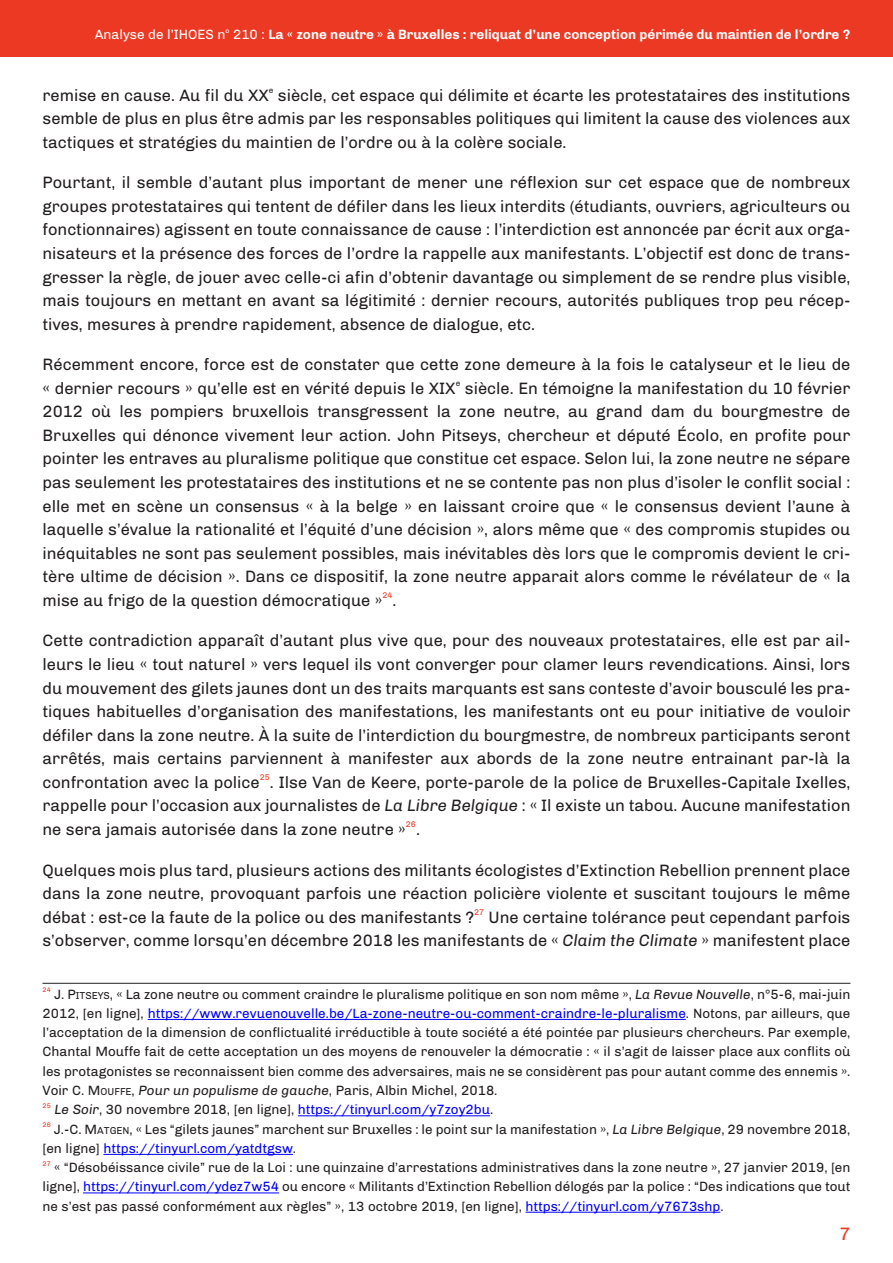
<style>
.page{position:relative;width:893px;height:1263px;background:#fff}
.page>*{position:absolute;margin:0;border:0;box-sizing:border-box;transform-origin:0 0}
.t1{font:18px "Chivo";color:#ec3923}
.t2{font:16.5px/23.5px "Chivo";color:#231f20;text-align:justify}
.t3{font:13.5px/19.4px "Chivo";color:#231f20;text-align:justify}
.t4{font:700 13.5px "Chivo";color:#fff}
.t5{font:13.5px "Chivo";color:#00f}
.t6{font:13.5px "Chivo";color:#fff}
.t7{font:8.25px "Chivo";color:#ec3923}
.t8{font:8.25px "Chivo";color:#231f20}
.t9{font:6.75px "Chivo";color:#ec3923}
.t10{font:6.75px "Chivo";color:#fff}
.s1{font-weight:400}
.s2{font-style:italic}
.s3{font-size:10.2px}
.s4{color:#00f}
.s5{font-style:italic;color:#231f20}
.s6{color:#231f20}
</style>
<div class="page">
<div style="left:0;top:0;width:893px;height:57px;background:#ec3923"></div>
<hr style="left:148px;top:1019px;width:538px;height:1px;background:#00f">
<hr style="left:298px;top:1115px;width:192px;height:1px;background:#00f">
<hr style="left:103px;top:1154px;width:190px;height:1px;background:#00f">
<hr style="left:83px;top:1192px;width:196px;height:1px;background:#00f">
<hr style="left:526px;top:1212px;width:194px;height:1px;background:#00f">
<hr style="left:43px;top:983px;width:807px;height:1px;background:#231f20">
<p class="t6" style="left:95px;top:29px;width:132px">analyse de l’IHoES n</p>
<p class="t10" style="left:226px;top:28px;width:5px">o</p>
<p class="t4" style="left:233px;top:29px;width:619px"><span class="s1">210 :</span> la « zone neutre » à Bruxelles : reliquat d’une conception périmée du maintien de l’ordre ?</p>
<p class="t2" style="left:43px;top:84px;width:228px">remise en cause. au fil du xx</p>
<p class="t8" style="left:269px;top:87px;width:6px">e</p>
<p class="t2" style="left:43px;top:84px;width:809px;text-indent:235px">siècle, cet espace qui délimite et écarte les protestataires des institutions semble de plus en plus être admis par les responsables politiques qui limitent la cause des violences aux tactiques et stratégies du maintien de l’ordre ou à la colère sociale.</p>
<p class="t2" style="left:43px;top:172px;width:809px">Pourtant, il semble d’autant plus important de mener une réflexion sur cet espace que de nombreux groupes protestataires qui tentent de défiler dans les lieux interdits (étudiants, ouvriers, agriculteurs ou fonctionnaires) agissent en toute connaissance de cause : l’interdiction est annoncée par écrit aux orga&shy;nisateurs et la présence des forces de l’ordre la rappelle aux manifestants. L’objectif est donc de trans&shy;gresser la règle, de jouer avec celle-ci afin d’obtenir davantage ou simplement de se rendre plus visible, mais toujours en mettant en avant sa légitimité : dernier recours, autorités publiques trop peu récep&shy;tives, mesures à prendre rapidement, absence de dialogue, etc.</p>
<p class="t2" style="left:43px;top:354px;width:809px">Récemment encore, force est de constater que cette zone demeure à la fois le catalyseur et le lieu de « dernier recours » qu’elle est en vérité depuis le xIx</p>
<p class="t8" style="left:456px;top:380px;width:6px">e</p>
<p class="t2" style="left:43px;top:378px;width:809px;text-indent:422px">siècle. En témoigne la manifestation du 10 février 2012 où les pompiers bruxellois transgressent la zone neutre, au grand dam du bourgmestre de Bruxelles qui dénonce vivement leur action. John Pitseys, chercheur et député Écolo, en profite pour pointer les entraves au pluralisme politique que constitue cet espace. Selon lui, la zone neutre ne sépare pas seulement les protestataires des institutions et ne se contente pas non plus d’isoler le conflit social : elle met en scène un consensus « à la belge » en laissant croire que « le consensus devient l’aune à laquelle s’évalue la rationalité et l’équité d’une décision », alors même que « des compromis stupides ou inéquitables ne sont pas seulement possibles, mais inévitables dès lors que le compromis devient le cri&shy;tère ultime de décision ». Dans ce dispositif, la zone neutre apparait alors comme le révélateur de « la mise au frigo de la question démocratique »</p>
<p class="t7" style="left:382px;top:592px;width:12px">24</p>
<p class="t2" style="left:393px;top:590px;width:5px">.</p>
<p class="t2" style="left:43px;top:630px;width:809px">Cette contradiction apparaît d’autant plus vive que, pour des nouveaux protestataires, elle est par ail&shy;leurs le lieu « tout naturel » vers lequel ils vont converger pour clamer leurs revendications. ainsi, lors du mouvement des gilets jaunes dont un des traits marquants est sans conteste d’avoir bousculé les pra&shy;tiques habituelles d’organisation des manifestations, les manifestants ont eu pour initiative de vouloir défiler dans la zone neutre. À la suite de l’interdiction du bourgmestre, de nombreux participants seront arrêtés, mais certains parviennent à manifester aux abords de la zone neutre entrainant par-là la confrontation avec la police</p>
<p class="t7" style="left:260px;top:774px;width:12px">25</p>
<p class="t2" style="left:43px;top:771px;width:809px;text-indent:227px">. Ilse Van de Keere, porte-parole de la police de Bruxelles-Capitale Ixelles, rappelle pour l’occasion aux journalistes de <span class="s2">La Libre Belgique</span> : « Il existe un tabou. aucune manifestation ne sera jamais autorisée dans la zone neutre »</p>
<p class="t7" style="left:406px;top:821px;width:12px">26</p>
<p class="t2" style="left:416px;top:819px;width:5px">.</p>
<p class="t2" style="left:43px;top:859px;width:809px">quelques mois plus tard, plusieurs actions des militants écologistes d’Extinction Rebellion prennent place dans la zone neutre, provoquant parfois une réaction policière violente et suscitant toujours le même débat : est-ce la faute de la police ou des manifestants ?</p>
<p class="t7" style="left:474px;top:909px;width:12px">27</p>
<p class="t2" style="left:43px;top:906px;width:809px;text-align:right">Une certaine tolérance peut cependant parfois<br>s’observer, comme lorsqu’en décembre 2018 les manifestants de « <span class="s2">Claim the Climate</span> » manifestent place</p>
<p class="t9" style="left:43px;top:987px;width:10px">24</p>
<p class="t3" style="left:43px;top:985px;width:809px;text-indent:11px">J. P<span class="s3">ITSEyS</span>, « La zone neutre ou comment craindre le pluralisme politique en son nom même », <span class="s2">La Revue Nouvelle</span>, n°5-6, mai-juin 2012, [en ligne], <span class="s4">https://www.revuenouvelle.be/La-zone-neutre-ou-comment-craindre-le-pluralisme</span>. Notons, par ailleurs, que l’acceptation de la dimension de conflictualité irréductible à toute société a été pointée par plusieurs chercheurs. Par exemple, Chantal Mouffe fait de cette acceptation un des moyens de renouveler la démocratie : « il s’agit de laisser place aux conflits où les protagonistes se reconnaissent bien comme des adversaires, mais ne se considèrent pas pour autant comme des ennemis ».<br>Voir C. M<span class="s3">oUFFE</span>, <span class="s2">Pour un populisme de gauche</span>, Paris, albin Michel, 2018.</p>
<p class="t9" style="left:43px;top:1103px;width:10px">25</p>
<p class="t5" style="left:54px;top:1104px;width:440px"><span class="s5">Le Soir</span><span class="s6">, 30 novembre 2018, [en ligne],</span> https://tinyurl.com/y7zoy2bu<span class="s6">.</span></p>
<p class="t9" style="left:43px;top:1122px;width:10px">26</p>
<p class="t3" style="left:43px;top:1120px;width:809px;text-indent:11px">J.-C. M<span class="s3">aTgEN</span>, « Les “gilets jaunes” marchent sur Bruxelles : le point sur la manifestation », <span class="s2">La Libre Belgique</span>, 29 novembre 2018, [en ligne] <span class="s4">https://tinyurl.com/yatdtgsw</span>.</p>
<p class="t9" style="left:43px;top:1161px;width:10px">27</p>
<p class="t3" style="left:43px;top:1159px;width:809px;text-indent:12px">« “Désobéissance civile” rue de la Loi : une quinzaine d’arrestations administratives dans la zone neutre », 27 janvier 2019, [en ligne], <span class="s4">https://tinyurl.com/ydez7w54</span> ou encore « Militants d’Extinction Rebellion délogés par la police : “Des indications que tout ne s’est pas passé conformément aux règles” », 13 octobre 2019, [en ligne], <span class="s4">https://tinyurl.com/y7673shp</span>.</p>
<p class="t1" style="left:839px;top:1227px;width:13px">7</p>
</div>
